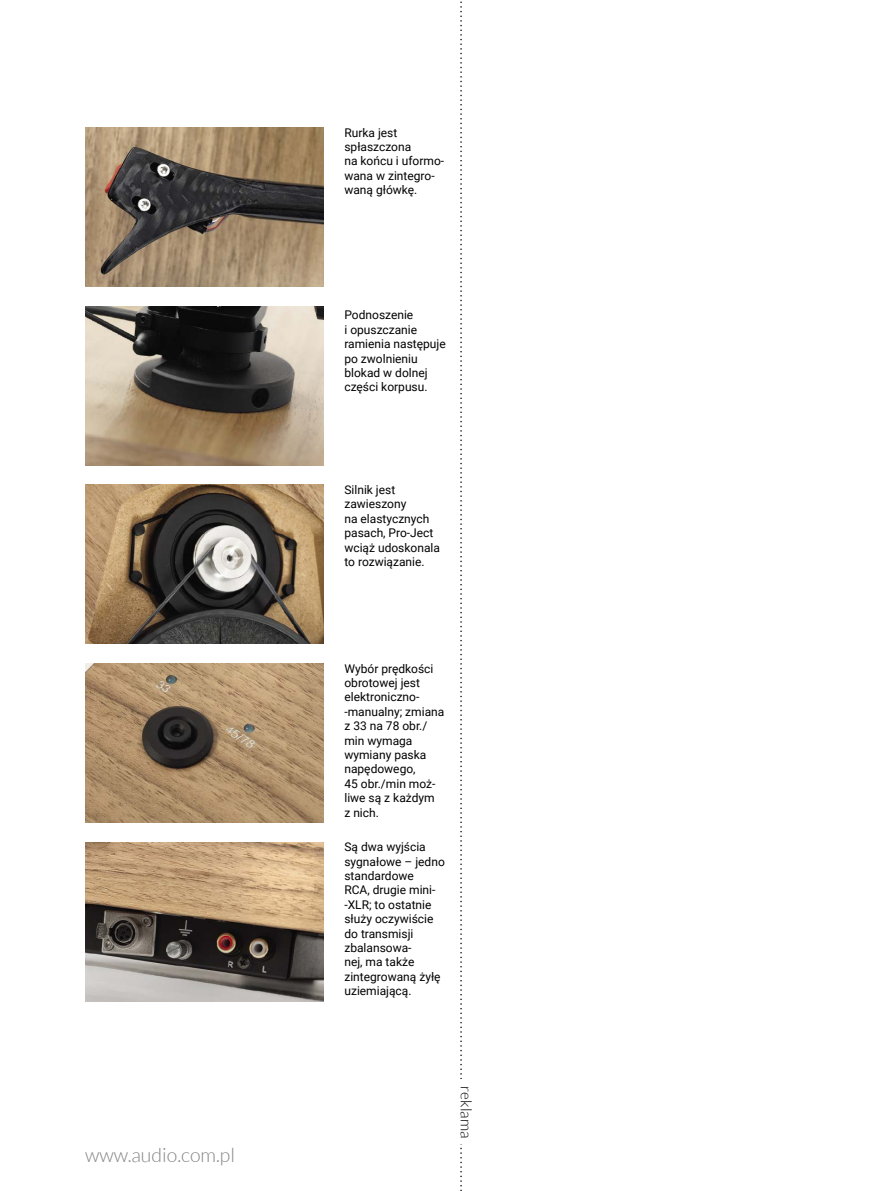
<style>
.page{position:relative;width:893px;height:1191px;background:#fff}
.page>*{position:absolute;margin:0;border:0;box-sizing:border-box;transform-origin:0 0}
.t1{font:300 19.5px "Lato";color:#858585}
.t2{font:300 15.3px "Lato";color:#000}
.t3{font:12px/14.4px "Roboto";color:#000}
</style>
<div class="page">
<img style="left:85px;top:663px;width:238px;height:159px">
<svg style="left:460px;top:1px;width:2px;height:1190px"></svg>
<div style="left:450px;top:1079px;width:25px;height:65px;background:#fff"></div>
<img style="left:85px;top:842px;width:238px;height:159px">
<img style="left:85px;top:306px;width:238px;height:159px">
<img style="left:85px;top:128px;width:238px;height:158px">
<img style="left:85px;top:485px;width:238px;height:158px">
<h1 class="t1" style="left:85px;top:1144px;width:151px">www.audio.com.pl</h1>
<p class="t3" style="left:344px;top:125px;width:101px">Rurka jest spłaszczona<br>na końcu i uformo&shy;wana w zintegro&shy;waną główkę.</p>
<p class="t3" style="left:344px;top:307px;width:103px">Podnoszenie<br>i opuszczanie ramienia następuje po zwolnieniu blokad w dolnej części korpusu.</p>
<p class="t3" style="left:344px;top:482px;width:97px">Silnik jest zawieszony<br>na elastycznych pasach, Pro-Ject wciąż udoskonala to rozwiązanie.</p>
<p class="t3" style="left:344px;top:660px;width:101px">Wybór prędkości obrotowej jest elektroniczno--manualny; zmiana z 33 na 78 obr./ min wymaga wymiany paska napędowego,<br>45 obr./min moż&shy;liwe są z każdym<br>z nich.</p>
<p class="t3" style="left:344px;top:839px;width:102px">Są dwa wyjścia sygnałowe – jedno standardowe<br>RCA, drugie mini--XLR; to ostatnie służy oczywiście do transmisji zbalansowa-<br>nej, ma także zintegrowaną żyłę uziemiającą.</p>
<p class="t2" style="left:475px;top:1086px;width:54px;rotate:90deg">reklama</p>
</div>
